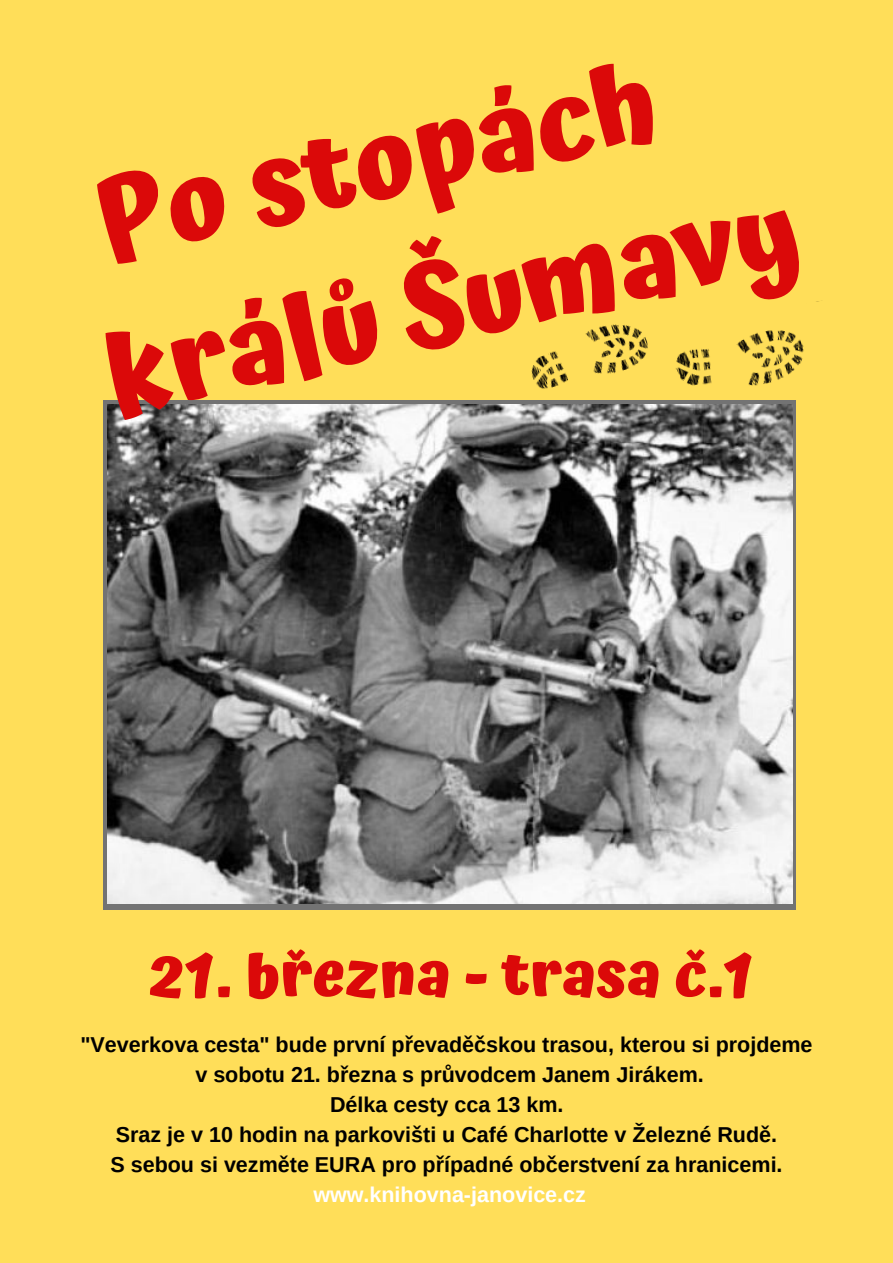
<style>
.page{position:relative;width:893px;height:1263px;background:#ffde59}
.page>*{position:absolute;margin:0;border:0;box-sizing:border-box;transform-origin:0 0}
.t1{font:700 110.77px/153.8px "Atma";color:#db0909}
.t2{font:700 61.65px "Atma";color:#db0909}
.t3{font:700 21.52px/30px "Arimo";color:#000;text-align:center}
.t4{font:700 21.52px "Arimo";color:#fff}
</style>
<div class="page">
<svg style="left:103px;top:400px;width:692px;height:509px;background:#828282"></svg>
<img style="left:107px;top:405px;width:685px;height:498px">
<img style="left:664px;top:300px;width:158px;height:131px">
<img style="left:462px;top:324px;width:199px;height:109px">
<h1 class="t1" style="left:59px;top:151px;width:708px;rotate:-12deg">Po stopách králů Šumavy</h1>
<h2 class="t2" style="left:151px;top:938px;width:604px">21. března - trasa č.1</h2>
<p class="t3" style="left:80px;top:1030px;width:733px">"Veverkova cesta" bude první převaděčskou trasou, kterou si projdeme v sobotu 21. března s průvodcem Janem Jirákem.<br>Délka cesty cca 13 km.<br>Sraz je v 10 hodin na parkovišti u Café Charlotte v Železné Rudě.<br>S sebou si vezměte EURA pro případné občerstvení za hranicemi.</p>
<p class="t4" style="left:313px;top:1183px;width:274px">www.knihovna-janovice.cz</p>
</div>
